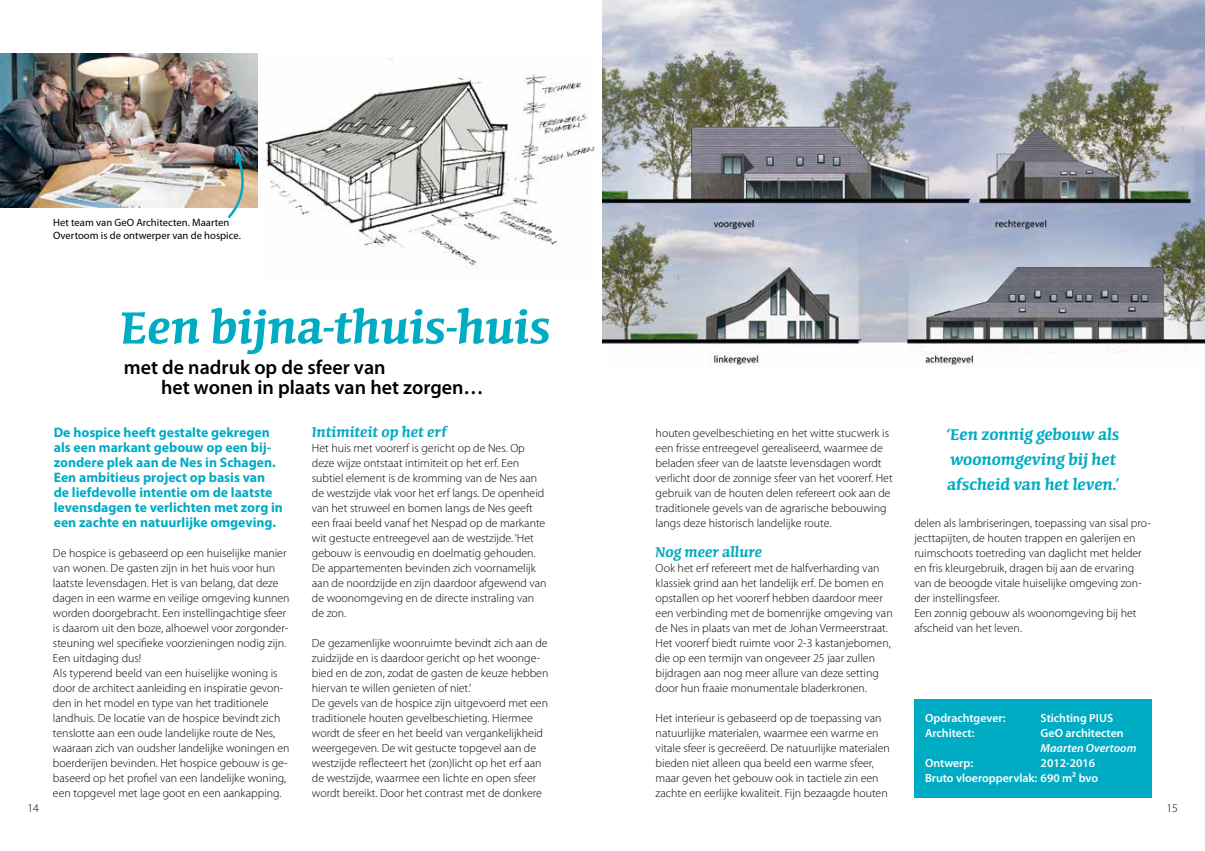
<style>
.page{position:relative;width:1205px;height:851px;background:#fff}
.page>*{position:absolute;margin:0;border:0;box-sizing:border-box;transform-origin:0 0}
.t1{font:600 57.5px "Conga Brava Std";color:#00abc4}
.t2{font:600 20px/25px "Conga Brava Std";color:#00abc4}
.t3{font:600 20px/20px "Myriad Pro";color:#000}
.t4{font:600 18.12px "Conga Brava Std";color:#00abc4}
.t5{font:700 13.75px/15px "Myriad Pro";color:#00abc4}
.t6{font:300 11.88px/15px "Myriad Pro";color:#000}
.t7{font:600 11.88px/15px "Myriad Pro";color:#fff;text-align:right}
.t8{font:italic 600 11.88px "Myriad Pro";color:#fff}
.t9{font:10.62px/12.5px "Myriad Pro";color:#000}
</style>
<div class="page">
<img style="left:0;top:53px;width:258px;height:154px">
<div style="left:914px;top:699px;width:238px;height:98px;background:#00abc4"></div>
<img style="left:602px;top:0;width:603px;height:366px">
<img style="left:263px;top:58px;width:332px;height:211px">
<svg style="left:226px;top:150px;width:21px;height:69px"></svg>
<p class="t9" style="left:53px;top:216px;width:189px">Het team van GeO Architecten. Maarten<br>Overtoom is de ontwerper van de hospice.</p>
<h1 class="t1" style="left:120px;top:300px;width:432px">Een bijna-thuis-huis</h1>
<h2 class="t3" style="left:161px;top:357px;width:324px;text-indent:-37px">met de nadruk op de sfeer van<br>het wonen in plaats van het zorgen…</h2>
<p class="t5" style="left:54px;top:424px;width:231px">De hospice heeft gestalte gekregen als een markant gebouw op een bij&shy;zondere plek aan de Nes in Schagen.<br>Een ambitieus project op basis van de liefdevolle intentie om de laatste levensdagen te verlichten met zorg in een zachte en natuurlijke omgeving.</p>
<h3 class="t4" style="left:312px;top:423px;width:136px">Intimiteit op het erf</h3>
<p class="t6" style="left:312px;top:440px;width:236px">Het huis met voorerf is gericht op de Nes. Op deze wijze ontstaat intimiteit op het erf. Een subtiel element is de kromming van de Nes aan de westzijde vlak voor het erf langs. De openheid van het struweel en bomen langs de Nes geeft een fraai beeld vanaf het Nespad op de markante wit gestucte entreegevel aan de westzijde. ‘Het gebouw is eenvoudig en doelmatig gehouden.<br>De appartementen bevinden zich voornamelijk aan de noordzijde en zijn daardoor afgewend van de woonomgeving en de directe instraling van de zon.</p>
<p class="t6" style="left:312px;top:635px;width:238px">De gezamenlijke woonruimte bevindt zich aan de zuidzijde en is daardoor gericht op het woonge&shy;bied en de zon, zodat de gasten de keuze hebben hiervan te willen genieten of niet.’<br>De gevels van de hospice zijn uitgevoerd met een traditionele houten gevelbeschieting. Hiermee wordt de sfeer en het beeld van vergankelijkheid weergegeven. De wit gestucte topgevel aan de westzijde reflecteert het (zon)licht op het erf aan de westzijde, waarmee een lichte en open sfeer wordt bereikt. Door het contrast met de donkere</p>
<p class="t6" style="left:53px;top:545px;width:238px">De hospice is gebaseerd op een huiselijke manier van wonen. De gasten zijn in het huis voor hun laatste levensdagen. Het is van belang, dat deze dagen in een warme en veilige omgeving kunnen worden doorgebracht. Een instellingachtige sfeer is daarom uit den boze, alhoewel voor zorgonder&shy;steuning wel specifieke voorzieningen nodig zijn.<br>Een uitdaging dus!<br>Als typerend beeld van een huiselijke woning is door de architect aanleiding en inspiratie gevon&shy;den in het model en type van het traditionele landhuis. De locatie van de hospice bevindt zich tenslotte aan een oude landelijke route de Nes, waaraan zich van oudsher landelijke woningen en boerderijen bevinden. Het hospice gebouw is ge&shy;baseerd op het profiel van een landelijke woning, een topgevel met lage goot en een aankapping.</p>
<p class="t6" style="left:656px;top:425px;width:238px">houten gevelbeschieting en het witte stucwerk is een frisse entreegevel gerealiseerd, waarmee de beladen sfeer van de laatste levensdagen wordt verlicht door de zonnige sfeer van het voorerf. Het gebruik van de houten delen refereert ook aan de traditionele gevels van de agrarische bebouwing langs deze historisch landelijke route.</p>
<h3 class="t4" style="left:656px;top:543px;width:108px">Nog meer allure</h3>
<p class="t6" style="left:656px;top:560px;width:239px">Ook het erf refereert met de halfverharding van klassiek grind aan het landelijk erf. De bomen en opstallen op het voorerf hebben daardoor meer een verbinding met de bomenrijke omgeving van de Nes in plaats van met de Johan Vermeerstraat.<br>Het voorerf biedt ruimte voor 2-3 kastanjebomen, die op een termijn van ongeveer 25 jaar zullen bijdragen aan nog meer allure van deze setting door hun fraaie monumentale bladerkronen.</p>
<p class="t6" style="left:656px;top:710px;width:236px">Het interieur is gebaseerd op de toepassing van natuurlijke materialen, waarmee een warme en vitale sfeer is gecreëerd. De natuurlijke materialen bieden niet alleen qua beeld een warme sfeer, maar geven het gebouw ook in tactiele zin een zachte en eerlijke kwaliteit. Fijn bezaagde houten</p>
<h2 class="t2" style="left:947px;top:422px;width:174px">‘Een zonnig gebouw als woonomgeving bij het afscheid van het leven.’</h2>
<p class="t6" style="left:914px;top:515px;width:238px">delen als lambriseringen, toepassing van sisal pro&shy;jecttapijten, de houten trappen en galerijen en ruimschoots toetreding van daglicht met helder en fris kleurgebruik, dragen bij aan de ervaring van de beoogde vitale huiselijke omgeving zon&shy;der instellingsfeer.<br>Een zonnig gebouw als woonomgeving bij het afscheid van het leven.</p>
<p class="t7" style="left:925px;top:710px;width:82px">Opdrachtgever:</p>
<p class="t7" style="left:1040px;top:710px;width:74px">Stichting PIUS</p>
<p class="t7" style="left:925px;top:725px;width:51px">Architect:</p>
<p class="t7" style="left:1040px;top:725px;width:84px">GeO architecten</p>
<p class="t8" style="left:1040px;top:740px;width:97px">Maarten Overtoom</p>
<p class="t7" style="left:925px;top:755px;width:50px">Ontwerp:</p>
<p class="t7" style="left:925px;top:755px;width:175px">2012-2016<br>Bruto vloeroppervlak: 690 m² bvo</p>
<p class="t6" style="left:27px;top:800px;width:13px">14</p>
<p class="t6" style="left:1166px;top:800px;width:13px">15</p>
</div>
